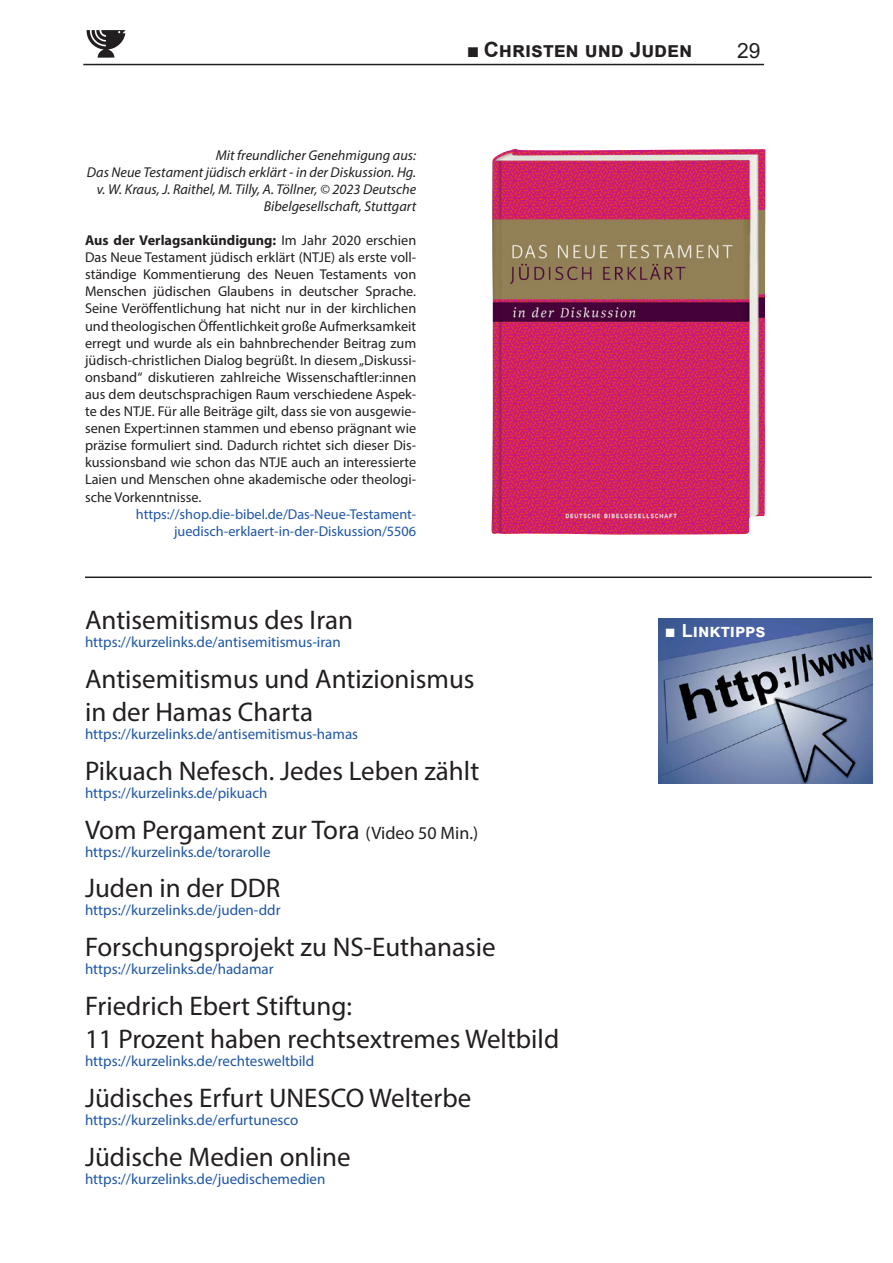
<style>
.page{position:relative;width:893px;height:1263px;background:#fff}
.page>*{position:absolute;margin:0;border:0;box-sizing:border-box;transform-origin:0 0}
.t1{font:27px/32.4px "Myriad Pro";color:#231f20}
.t2{font:700 21px "Arial";color:#231f20}
.t3{font:21px "Arial";color:#231f20}
.t4{font:700 18px "Arial";color:#fff}
.t5{font:15px "Myriad Pro";color:#1e56a6}
.t6{font:14.25px/17.1px "Myriad Pro";color:#231f20;text-align:justify}
.t7{font:italic 14.25px/17.1px "Myriad Pro";color:#231f20;text-align:right}
.t8{font:14.25px/17.1px "Myriad Pro";color:#1e56a6;text-align:right}
.s1{font-weight:700}
.s2{font-size:18px}
</style>
<div class="page">
<img style="left:86px;top:30px;width:39px;height:27px">
<hr style="left:83px;top:64px;width:681px;height:1px;background:#231f20">
<img style="left:491px;top:149px;width:275px;height:386px">
<img style="left:658px;top:618px;width:215px;height:165px">
<hr style="left:85px;top:576px;width:787px;height:2px;background:#231f20">
<p class="t7" style="left:87px;top:146px;width:331px">Mit freundlicher Genehmigung aus:<br>Das Neue Testament jüdisch erklärt - in der Diskussion. Hg. v. W. Kraus, J. Raithel, M. Tilly, A. Töllner, © 2023 Deutsche Bibelgesellschaft, Stuttgart</p>
<p class="t6" style="left:85px;top:231px;width:333px"><span class="s1">Aus der Verlagsankündigung:</span> Im Jahr 2020 erschien Das Neue Testament jüdisch erklärt (NTJE) als erste voll&shy;ständige Kommentierung des Neuen Testaments von Menschen jüdischen Glaubens in deutscher Sprache.<br>Seine Veröffentlichung hat nicht nur in der kirchlichen und theologischen Öffentlichkeit große Aufmerksamkeit erregt und wurde als ein bahnbrechender Beitrag zum jüdisch-christlichen Dialog begrüßt. In diesem „Diskussi&shy;onsband“ diskutieren zahlreiche Wissenschaftler:innen aus dem deutschsprachigen Raum verschiedene Aspek&shy;te des NTJE. Für alle Beiträge gilt, dass sie von ausgewie&shy;senen Expert:innen stammen und ebenso prägnant wie präzise formuliert sind. Dadurch richtet sich dieser Dis&shy;kussionsband wie schon das NTJE auch an interessierte Laien und Menschen ohne akademische oder theologi&shy;sche Vorkenntnisse.</p>
<p class="t8" style="left:136px;top:505px;width:282px">https://shop.die-bibel.de/Das-Neue-Testament&shy;juedisch-erklaert-in-der-Diskussion/5506</p>
<h2 class="t2" style="left:467px;top:35px;width:227px">■ Christen und Juden</h2>
<h2 class="t3" style="left:737px;top:36px;width:25px">29</h2>
<h1 class="t1" style="left:85px;top:604px;width:269px">Antisemitismus des Iran</h1>
<p class="t5" style="left:85px;top:633px;width:257px">https://kurzelinks.de/antisemitismus-iran</p>
<h1 class="t1" style="left:85px;top:663px;width:391px">Antisemitismus und Antizionismus in der Hamas Charta</h1>
<p class="t5" style="left:85px;top:724px;width:275px">https://kurzelinks.de/antisemitismus-hamas</p>
<h1 class="t1" style="left:85px;top:754px;width:396px">Pikuach Nefesch. Jedes Leben zählt</h1>
<p class="t5" style="left:85px;top:783px;width:184px">https://kurzelinks.de/pikuach</p>
<h1 class="t1" style="left:85px;top:813px;width:395px">Vom Pergament zur Tora <span class="s2">(Video 50 Min.)</span></h1>
<p class="t5" style="left:85px;top:842px;width:187px">https://kurzelinks.de/torarolle</p>
<h1 class="t1" style="left:85px;top:872px;width:197px">Juden in der DDR</h1>
<p class="t5" style="left:85px;top:901px;width:197px">https://kurzelinks.de/juden-ddr</p>
<h1 class="t1" style="left:85px;top:931px;width:412px">Forschungsprojekt zu NS-Euthanasie</h1>
<p class="t5" style="left:85px;top:960px;width:190px">https://kurzelinks.de/hadamar</p>
<h1 class="t1" style="left:85px;top:989px;width:476px">Friedrich Ebert Stiftung:<br>11 Prozent haben rechtsextremes Weltbild</h1>
<p class="t5" style="left:85px;top:1051px;width:231px">https://kurzelinks.de/rechtesweltbild</p>
<h1 class="t1" style="left:85px;top:1081px;width:388px">Jüdisches Erfurt UNESCO Welterbe</h1>
<p class="t5" style="left:85px;top:1110px;width:215px">https://kurzelinks.de/erfurtunesco</p>
<h1 class="t1" style="left:85px;top:1140px;width:267px">Jüdische Medien online</h1>
<p class="t5" style="left:85px;top:1169px;width:242px">https://kurzelinks.de/juedischemedien</p>
<p class="t4" style="left:665px;top:618px;width:102px">■ Linktipps</p>
</div>
